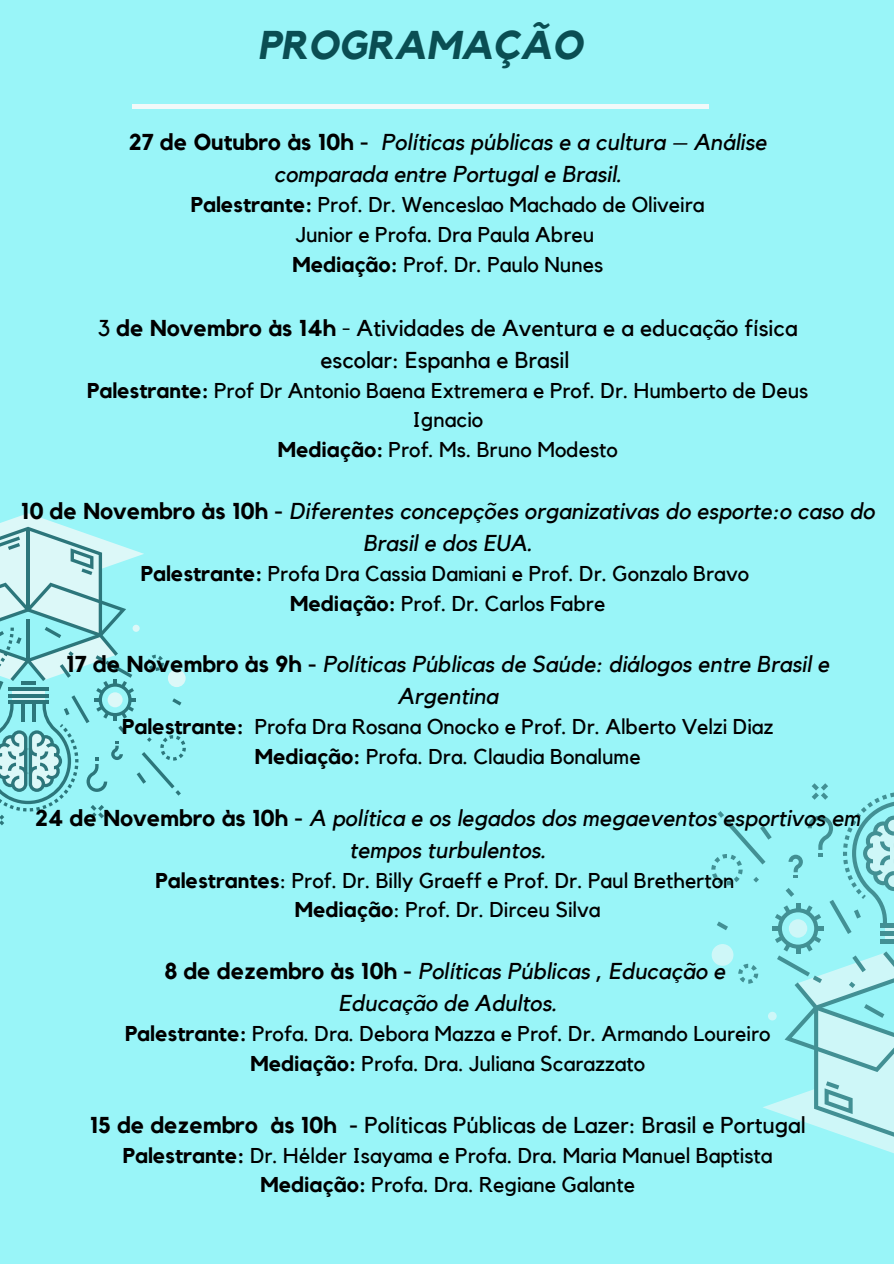
<style>
.page{position:relative;width:894px;height:1264px;background:#fff}
.page>*{position:absolute;margin:0;border:0;box-sizing:border-box;transform-origin:0 0}
.t1{font:italic 700 40.05px "Kollektif";color:#0a4e53}
.t2{font:italic 22.95px/32.1px "Kollektif";color:#000;text-align:center}
.t3{font:22.95px/32.1px "Kollektif";color:#000;text-align:center}
.t4{font:21.3px/29.7px "Kollektif";color:#000;text-align:center}
.t5{font:700 20.4px "Kollektif";color:#0a4e53}
.s1{font-weight:700;font-style:normal}
.s2{font-weight:700}
</style>
<div class="page">
<div style="left:0;top:0;width:893px;height:1263px;background:#99f5f8"></div>
<svg style="left:711px;top:783px;width:183px;height:374px"></svg>
<div style="left:711px;top:944px;width:22px;height:21px;background:#cef7f8;border-radius:50%"></div>
<svg style="left:767px;top:1011px;width:9px;height:9px"></svg>
<svg style="left:0;top:513px;width:186px;height:312px"></svg>
<div style="left:168px;top:669px;width:17px;height:18px;background:#dcf8f8;border-radius:50%"></div>
<svg style="left:132px;top:624px;width:8px;height:8px"></svg>
<hr style="left:132px;top:104px;width:576px;height:4px;background:#f2f9f9">
<h1 class="t1" style="left:258px;top:26px;width:326px">PROGRAMAÇÃO</h1>
<p class="t2" style="left:129px;top:127px;width:639px"><span class="s1">27 de Outubro às 10h -</span> Políticas públicas e a cultura – Análise comparada entre Portugal e Brasil.</p>
<p class="t4" style="left:191px;top:190px;width:515px"><span class="s2">Palestrante:</span> Prof. Dr. Wenceslao Machado de Oliveira<br>Junior e Profa. Dra Paula Abreu<br><span class="s2">Mediação:</span> Prof. Dr. Paulo Nunes</p>
<p class="t5" style="left:418px;top:162px;width:7px">.</p>
<p class="t3" style="left:98px;top:312px;width:701px">3 <span class="s2">de Novembro às 14h</span> - Atividades de Aventura e a educação física escolar: Espanha e Brasil</p>
<p class="t4" style="left:87px;top:376px;width:722px"><span class="s2">Palestrante:</span> Prof Dr Antonio Baena Extremera e Prof. Dr. Humberto de Deus<br>Ignacio<br><span class="s2">Mediação:</span> Prof. Ms. Bruno Modesto</p>
<p class="t2" style="left:21px;top:496px;width:855px"><span class="s1">10 de Novembro às 10h -</span> Diferentes concepções organizativas do esporte:o caso do<br>Brasil e dos EUA.</p>
<p class="t4" style="left:141px;top:559px;width:609px"><span class="s2">Palestrante:</span> Profa Dra Cassia Damiani e Prof. Dr. Gonzalo Bravo<br><span class="s2">Mediação:</span> Prof. Dr. Carlos Fabre</p>
<p class="t2" style="left:66px;top:649px;width:764px"><span class="s1">17 de Novembro às 9h -</span> Políticas Públicas de Saúde: diálogos entre Brasil e<br>Argentina</p>
<p class="t4" style="left:122px;top:712px;width:652px"><span class="s2">Palestrante:</span> Profa Dra Rosana Onocko e Prof. Dr. Alberto Velzi Diaz<br><span class="s2">Mediação:</span> Profa. Dra. Claudia Bonalume</p>
<p class="t2" style="left:35px;top:802px;width:826px"><span class="s1">24 de Novembro às 10h -</span> A política e os legados dos megaeventos esportivos em tempos turbulentos.</p>
<p class="t4" style="left:156px;top:866px;width:580px"><span class="s2">Palestrantes</span>: Prof. Dr. Billy Graeff e Prof. Dr. Paul Bretherton<br><span class="s2">Mediação</span>: Prof. Dr. Dirceu Silva</p>
<p class="t2" style="left:164px;top:956px;width:562px"><span class="s1">8 de dezembro às 10h -</span> Políticas Públicas , Educação e<br>Educação de Adultos.</p>
<p class="t4" style="left:125px;top:1019px;width:646px"><span class="s2">Palestrante:</span> Profa. Dra. Debora Mazza e Prof. Dr. Armando Loureiro<br><span class="s2">Mediação:</span> Profa. Dra. Juliana Scarazzato</p>
<p class="t3" style="left:90px;top:1109px;width:717px"><span class="s2">15 de dezembro às 10h -</span> Políticas Públicas de Lazer: Brasil e Portugal</p>
<p class="t4" style="left:123px;top:1141px;width:651px"><span class="s2">Palestrante:</span> Dr. Hélder Isayama e Profa. Dra. Maria Manuel Baptista<br><span class="s2">Mediação:</span> Profa. Dra. Regiane Galante</p>
</div>
